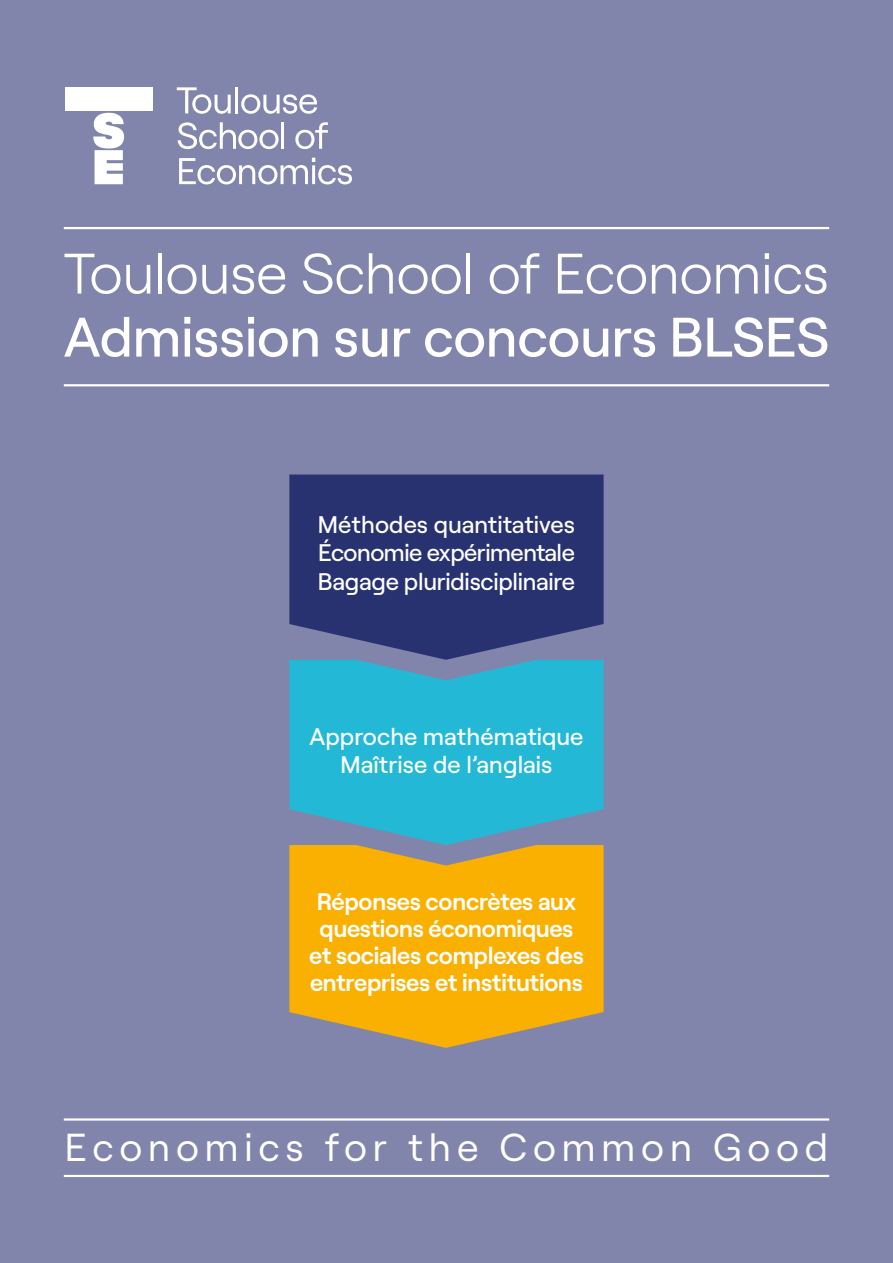
<style>
.page{position:relative;width:893px;height:1263px;background:#8185ab}
.page>*{position:absolute;margin:0;border:0;box-sizing:border-box;transform-origin:0 0}
.t1{font:300 57px "Roobert";letter-spacing:-.01em;color:#fff}
.t2{font:500 55.5px "Roobert";color:#fff}
.t3{font:39px "Roobert";letter-spacing:.15em;color:#fff}
.t4{font:500 24px/28.5px "Roobert";letter-spacing:-.01em;color:#fff;text-align:justify}
.t5{font:600 24px/27px "Roobert";letter-spacing:-.01em;color:#fff;text-align:center}
</style>
<div class="page">
<svg style="left:177px;top:87px;width:54px;height:27px"></svg>
<hr style="left:235px;top:87px;width:3px;height:26px;background:#fff">
<svg style="left:241px;top:94px;width:76px;height:20px"></svg>
<svg style="left:178px;top:122px;width:101px;height:27px"></svg>
<hr style="left:281px;top:122px;width:3px;height:27px;background:#fff">
<svg style="left:295px;top:122px;width:33px;height:27px"></svg>
<svg style="left:179px;top:158px;width:173px;height:26px"></svg>
<div style="left:65px;top:87px;width:88px;height:24px;background:#fff"></div>
<svg style="left:93px;top:113px;width:31px;height:71px"></svg>
<hr style="left:64px;top:227px;width:765px;height:2px;background:#fff">
<hr style="left:64px;top:384px;width:765px;height:2px;background:#fff">
<hr style="left:64px;top:1118px;width:765px;height:2px;background:#fff">
<hr style="left:64px;top:1175px;width:765px;height:2px;background:#fff">
<svg style="left:289px;top:474px;width:315px;height:186px;fill:#283270"></svg>
<svg style="left:289px;top:660px;width:315px;height:185px;fill:#23b9d6"></svg>
<svg style="left:289px;top:845px;width:315px;height:203px;fill:#f9b000"></svg>
<h1 class="t1" style="left:64px;top:231px;width:767px">Toulouse School of Economics</h1>
<h2 class="t2" style="left:64px;top:295px;width:767px">Admission sur concours BLSES</h2>
<p class="t4" style="left:318px;top:508px;width:259px">Méthodes quantitatives Économie expérimentale Bagage pluridisciplinaire</p>
<p class="t4" style="left:310px;top:720px;width:275px;text-align:center">Approche mathématique<br>Maîtrise de l’anglais</p>
<p class="t5" style="left:309px;top:886px;width:276px">Réponses concrètes aux questions économiques et sociales complexes des entreprises et institutions</p>
<h3 class="t3" style="left:65px;top:1118px;width:765px">Economics for the Common Good</h3>
</div>
